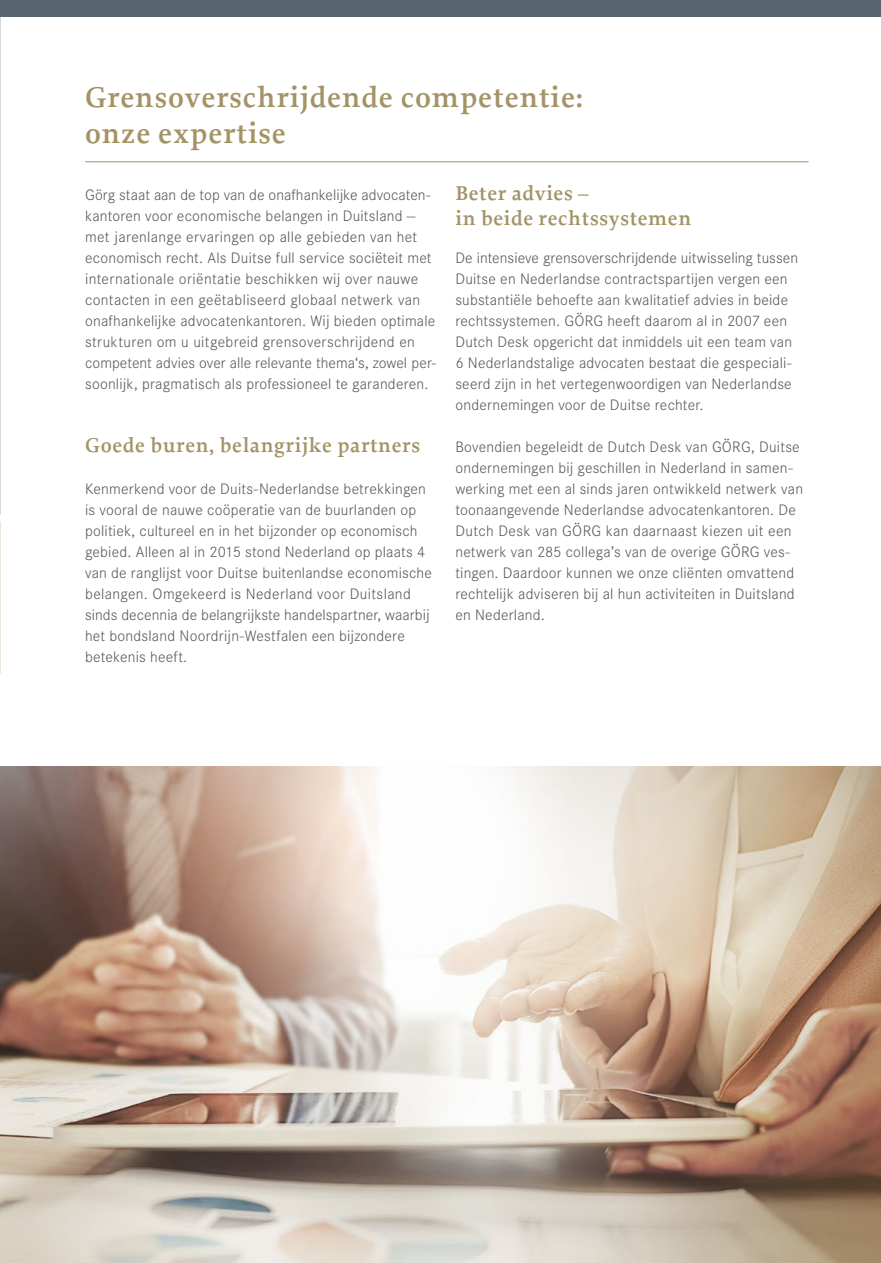
<style>
.page{position:relative;width:881px;height:1263px;background:#fff}
.page>*{position:absolute;margin:0;border:0;box-sizing:border-box;transform-origin:0 0}
.t1{font:600 30px/36px "Proforma";letter-spacing:.03em;color:#a39365}
.t2{font:600 21px/25.2px "Proforma";letter-spacing:.03em;color:#a39365}
.t3{font:300 15.75px/21px "Corporate S";letter-spacing:.015em;color:#555756}
</style>
<div class="page">
<hr style="left:85px;top:162px;width:723px;height:1px;background:#a39365">
<div style="left:0;top:0;width:880px;height:17px;background:#596670"></div>
<img style="left:1px;top:767px;width:879px;height:496px">
<img style="left:0;top:680px;width:1px;height:583px">
<h1 class="t1" style="left:85px;top:79px;width:499px">Grensoverschrijdende competentie: onze expertise</h1>
<p class="t3" style="left:85px;top:183px;width:352px">Görg staat aan de top van de onafhankelijke advocaten&shy;kantoren voor economische belangen in Duitsland — met jarenlange ervaringen op alle gebieden van het economisch recht. Als Duitse full service sociëteit met internationale oriëntatie beschikken wij over nauwe contacten in een geëtabliseerd globaal netwerk van onafhankelijke advocatenkantoren. Wij bieden optimale strukturen om u uitgebreid grensoverschrijdend en competent advies over alle relevante thema‘s, zowel per&shy;soonlijk, pragmatisch als professioneel te garanderen.</p>
<h2 class="t2" style="left:85px;top:432px;width:336px">Goede buren, belangrijke partners</h2>
<p class="t3" style="left:85px;top:477px;width:348px">Kenmerkend voor de Duits-Nederlandse betrekkingen is vooral de nauwe coöperatie van de buurlanden op politiek, cultureel en in het bijzonder op economisch gebied. Alleen al in 2015 stond Nederland op plaats 4 van de ranglijst voor Duitse buitenlandse economische belangen. Omgekeerd is Nederland voor Duitsland sinds decennia de belangrijkste handelspartner, waarbij het bondsland Noordrijn-Westfalen een bijzondere betekenis heeft.</p>
<h2 class="t2" style="left:455px;top:180px;width:237px">Beter advies –<br>in beide rechtssystemen</h2>
<p class="t3" style="left:455px;top:246px;width:344px">De intensieve grensoverschrijdende uitwisseling tussen Duitse en Nederlandse contractspartijen vergen een substantiële behoefte aan kwalitatief advies in beide rechtssystemen. GÖRG heeft daarom al in 2007 een Dutch Desk opgericht dat inmiddels uit een team van 6 Nederlandstalige advocaten bestaat die gespeciali&shy;seerd zijn in het vertegenwoordigen van Nederlandse ondernemingen voor de Duitse rechter.</p>
<p class="t3" style="left:455px;top:435px;width:349px">Bovendien begeleidt de Dutch Desk van GÖRG, Duitse ondernemingen bij geschillen in Nederland in samen&shy;werking met een al sinds jaren ontwikkeld netwerk van toonaangevende Nederlandse advocatenkantoren. De Dutch Desk van GÖRG kan daarnaast kiezen uit een netwerk van 285 collega’s van de overige GÖRG ves&shy;tingen. Daardoor kunnen we onze cliënten omvattend rechtelijk adviseren bij al hun activiteiten in Duitsland en Nederland.</p>
</div>
